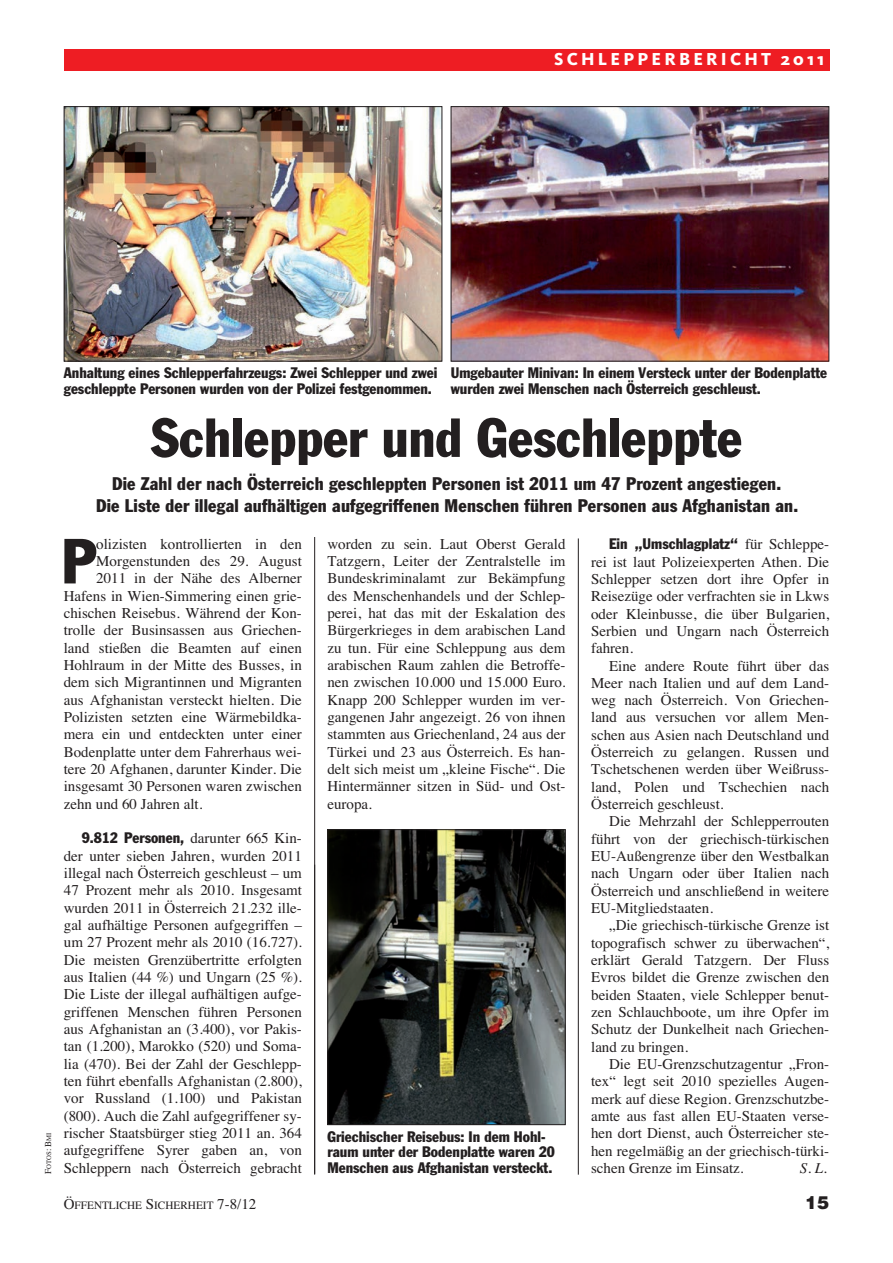
<style>
.page{position:relative;width:893px;height:1263px;background:#fff}
.page>*{position:absolute;margin:0;border:0;box-sizing:border-box;transform-origin:0 0}
.t1{font:condensed 62.55px "Franklin Gothic";color:#231f20}
.t2{font:condensed 54px "Franklin Gothic";color:#231f20}
.t3{font:condensed 18px/21.6px "Franklin Gothic";letter-spacing:.01em;color:#231f20;text-align:center}
.t4{font:800 18px "Kievit";letter-spacing:.175em;color:#fff}
.t5{font:900 18px "Helvetica";color:#231f20}
.t6{font:15px/17.2px "Times";color:#231f20;text-align:justify}
.t7{font:condensed 15px/15.8px "Franklin Gothic";color:#231f20}
.t8{font:italic 15px "Times";color:#231f20}
.t9{font:11.25px "Times";color:#231f20}
.t10{font:6.75px "Times";color:#231f20}
.s1{font-size:9px}
.s2{font-family:"Franklin Gothic";font-stretch:condensed}
.s3{font-family:"Times";font-stretch:normal}
.s4{font-size:15px}
</style>
<div class="page">
<hr style="left:314px;top:537px;width:1px;height:637px;background:#231f20">
<hr style="left:578px;top:538px;width:1px;height:636px;background:#231f20">
<img style="left:329px;top:831px;width:235px;height:292px">
<div style="left:327px;top:829px;width:239px;height:296px;border:1px solid #231f20"></div>
<img style="left:66px;top:108px;width:374px;height:251px">
<div style="left:64px;top:106px;width:378px;height:255px;border:1px solid #231f20"></div>
<img style="left:453px;top:108px;width:374px;height:251px">
<div style="left:451px;top:106px;width:378px;height:255px;border:1px solid #231f20"></div>
<div style="left:64px;top:49px;width:765px;height:21px;background:#ee1d23"></div>
<p class="t4" style="left:554px;top:53px;width:271px">SCHLEPPERBERICHT 2011</p>
<p class="t10" style="left:45px;top:1174px;width:43px;rotate:-90deg"><span class="s1">F</span>OTOS<span class="s1">: B</span>MI</p>
<p class="t7" style="left:64px;top:366px;width:375px">Anhaltung eines Schlepperfahrzeugs: Zwei Schlepper und zwei geschleppte Personen wurden von der Polizei festgenommen.</p>
<p class="t7" style="left:451px;top:366px;width:378px">Umgebauter Minivan: In einem Versteck unter der Bodenplatte wurden zwei Menschen nach Österreich geschleust.</p>
<h2 class="t2" style="left:151px;top:418px;width:592px">Schlepper und Geschleppte</h2>
<p class="t3" style="left:96px;top:474px;width:704px">Die Zahl der nach Österreich geschleppten Personen ist 2011 um 47 Prozent angestiegen.<br>Die Liste der illegal aufhältigen aufgegriffenen Menschen führen Personen aus Afghanistan an.</p>
<h1 class="t1" style="left:62px;top:539px;width:36px">P</h1>
<p class="t6" style="left:96px;top:535px;width:207px">olizisten kontrollierten in den</p>
<p class="t6" style="left:96px;top:552px;width:207px">Morgenstunden des 29. August</p>
<p class="t6" style="left:96px;top:570px;width:207px">2011 in der Nähe des Alberner</p>
<p class="t6" style="left:64px;top:587px;width:240px">Hafens in Wien-Simmering einen grie-</p>
<p class="t6" style="left:64px;top:604px;width:240px">chischen Reisebus. Während der Kon-</p>
<p class="t6" style="left:64px;top:622px;width:240px">trolle der Businsassen aus Griechen-</p>
<p class="t6" style="left:64px;top:639px;width:240px">land stießen die Beamten auf einen</p>
<p class="t6" style="left:64px;top:656px;width:240px">Hohlraum in der Mitte des Busses, in</p>
<p class="t6" style="left:64px;top:674px;width:240px">dem sich Migrantinnen und Migranten</p>
<p class="t6" style="left:64px;top:691px;width:240px">aus Afghanistan versteckt hielten. Die</p>
<p class="t6" style="left:64px;top:708px;width:240px">Polizisten setzten eine Wärmebildka-</p>
<p class="t6" style="left:64px;top:726px;width:240px">mera ein und entdeckten unter einer</p>
<p class="t6" style="left:64px;top:743px;width:240px">Bodenplatte unter dem Fahrerhaus wei-</p>
<p class="t6" style="left:64px;top:760px;width:240px">tere 20 Afghanen, darunter Kinder. Die</p>
<p class="t6" style="left:64px;top:777px;width:240px">insgesamt 30 Personen waren zwischen</p>
<p class="t6" style="left:64px;top:795px;width:140px">zehn und 60 Jahren alt.</p>
<p class="t6" style="left:64px;top:829px;width:240px;text-indent:18px"><span class="s2">9.812 Personen,</span> darunter 665 Kin&shy;der unter sieben Jahren, wurden 2011 illegal nach Österreich geschleust – um 47 Prozent mehr als 2010. Insgesamt wurden 2011 in Österreich 21.232 ille&shy;gal aufhältige Personen aufgegriffen – um 27 Prozent mehr als 2010 (16.727).<br>Die meisten Grenzübertritte erfolgten aus Italien (44 %) und Ungarn (25 %).<br>Die Liste der illegal aufhältigen aufge&shy;griffenen Menschen führen Personen aus Afghanistan an (3.400), vor Pakis&shy;tan (1.200), Marokko (520) und Soma&shy;lia (470). Bei der Zahl der Geschlepp&shy;ten führt ebenfalls Afghanistan (2.800), vor Russland (1.100) und Pakistan (800). Auch die Zahl aufgegriffener sy&shy;rischer Staatsbürger stieg 2011 an. 364 aufgegriffene Syrer gaben an, von Schleppern nach Österreich gebracht</p>
<p class="t6" style="left:327px;top:535px;width:240px">worden zu sein. Laut Oberst Gerald Tatzgern, Leiter der Zentralstelle im Bundeskriminalamt zur Bekämpfung des Menschenhandels und der Schlep&shy;perei, hat das mit der Eskalation des Bürgerkrieges in dem arabischen Land zu tun. Für eine Schleppung aus dem arabischen Raum zahlen die Betroffe&shy;nen zwischen 10.000 und 15.000 Euro.<br>Knapp 200 Schlepper wurden im ver&shy;gangenen Jahr angezeigt. 26 von ihnen stammten aus Griechenland, 24 aus der Türkei und 23 aus Österreich. Es han&shy;delt sich meist um „kleine Fische“. Die Hintermänner sitzen in Süd- und Ost&shy;europa.</p>
<p class="t7" style="left:609px;top:537px;width:222px">Ein „Umschlagplatz“ <span class="s3">für Schleppe-</span></p>
<p class="t6" style="left:591px;top:553px;width:240px">rei ist laut Polizeiexperten Athen. Die Schlepper setzen dort ihre Opfer in Reisezüge oder verfrachten sie in Lkws oder Kleinbusse, die über Bulgarien, Serbien und Ungarn nach Österreich fahren.</p>
<p class="t6" style="left:591px;top:657px;width:240px;text-indent:18px">Eine andere Route führt über das Meer nach Italien und auf dem Land&shy;weg nach Österreich. Von Griechen&shy;land aus versuchen vor allem Men&shy;schen aus Asien nach Deutschland und Österreich zu gelangen. Russen und Tschetschenen werden über Weißruss&shy;land, Polen und Tschechien nach Österreich geschleust.</p>
<p class="t6" style="left:591px;top:812px;width:240px;text-indent:18px">Die Mehrzahl der Schlepperrouten führt von der griechisch-türkischen EU-Außengrenze über den Westbalkan nach Ungarn oder über Italien nach Österreich und anschließend in weitere EU-Mitgliedstaaten.</p>
<p class="t6" style="left:591px;top:917px;width:240px;text-indent:18px">„Die griechisch-türkische Grenze ist topografisch schwer zu überwachen“, erklärt Gerald Tatzgern. Der Fluss Evros bildet die Grenze zwischen den beiden Staaten, viele Schlepper benut&shy;zen Schlauchboote, um ihre Opfer im Schutz der Dunkelheit nach Griechen&shy;land zu bringen.</p>
<p class="t6" style="left:591px;top:1055px;width:240px;text-indent:18px">Die EU-Grenzschutzagentur „Fron&shy;tex“ legt seit 2010 spezielles Augen&shy;merk auf diese Region. Grenzschutzbe&shy;amte aus fast allen EU-Staaten verse&shy;hen dort Dienst, auch Österreicher ste&shy;hen regelmäßig an der griechisch-türki&shy;schen Grenze im Einsatz.</p>
<p class="t7" style="left:327px;top:1129px;width:229px">Griechischer Reisebus: In dem Hohl&shy;raum unter der Bodenplatte waren 20<br>Menschen aus Afghanistan versteckt.</p>
<p class="t8" style="left:800px;top:1159px;width:29px">S. L.</p>
<p class="t9" style="left:64px;top:1198px;width:194px"><span class="s4">Ö</span>FFENTLICHE <span class="s4">S</span>ICHERHEIT <span class="s4">7-8/12</span></p>
<p class="t5" style="left:805px;top:1192px;width:26px">15</p>
</div>
